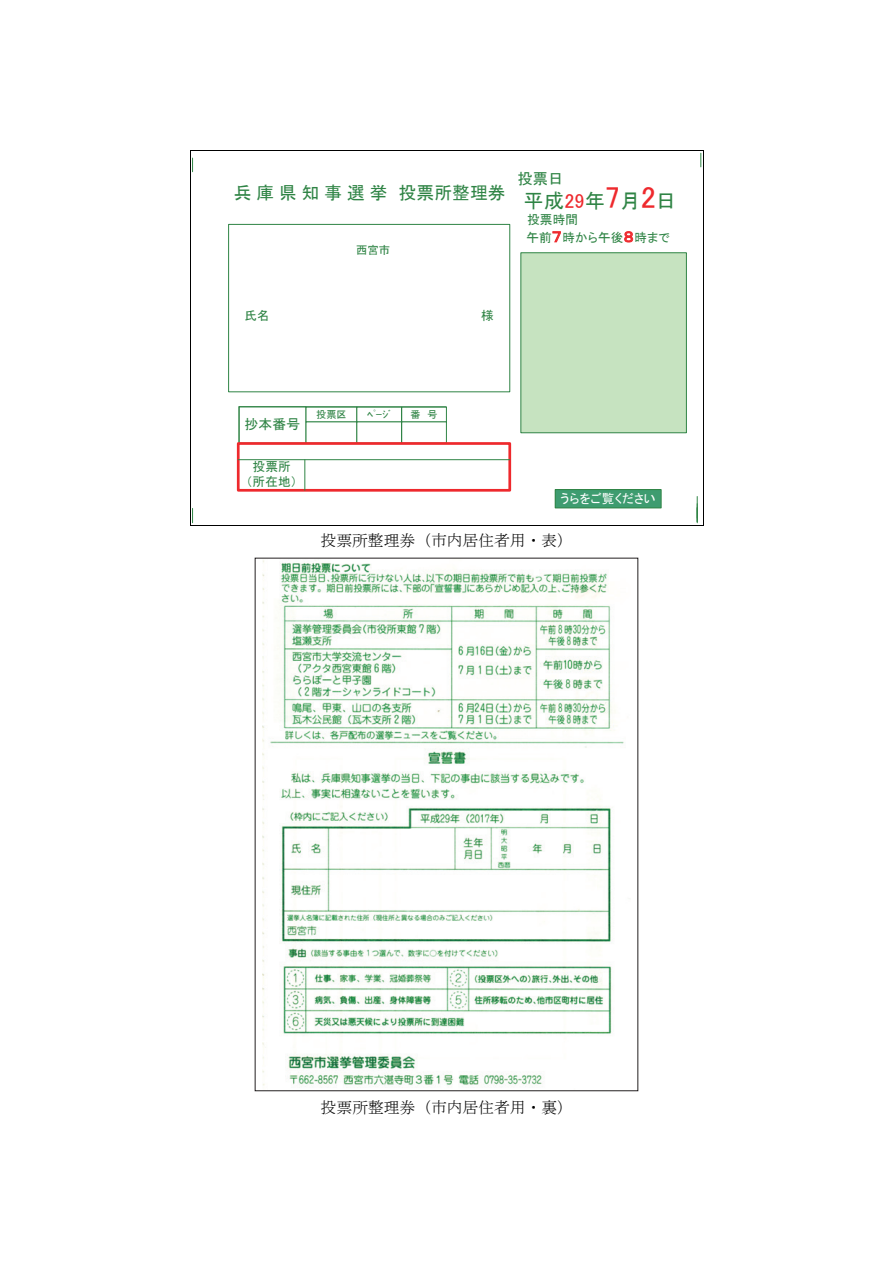
<style>
.page{position:relative;width:893px;height:1263px;background:#fff}
.page>*{position:absolute;margin:0;border:0;box-sizing:border-box;transform-origin:0 0}
.t1{font:20.25px "MS P Gothic";letter-spacing:.005em;color:#2f8445}
.t2{font:17.7px "MS P Gothic";letter-spacing:.28em;color:#2f8445}
.t3{font:15.75px "MS Mincho";letter-spacing:.005em;color:#000}
.t4{font:15.15px "MS P Gothic";color:#2f8445}
.t5{font:13.8px "MS P Gothic";color:#2f8445}
.t6{font:12.6px/18.3px "MS P Gothic";letter-spacing:.015em;color:#2f8445}
.t7{font:12.6px "MS P Gothic";letter-spacing:.005em;color:#fff}
.t8{font:11.4px "MS P Gothic";color:#2f8445}
.t9{font:10.05px "MS P Gothic";letter-spacing:.01em;color:#2f8445}
.s1{font-size:15.15px;color:#ee292d}
.s2{color:#ee292d}
.s3{font-size:30.45px;color:#ee292d}
</style>
<div class="page">
<svg style="left:192px;top:158px;width:1px;height:14px"></svg>
<div style="left:228px;top:224px;width:282px;height:168px;border:1px solid #2f8445"></div>
<svg style="left:552px;top:231px;width:9px;height:11px"></svg>
<svg style="left:624px;top:231px;width:9px;height:11px"></svg>
<div style="left:521px;top:253px;width:166px;height:180px;background:#c6e3c0;border:1px solid #2f8445"></div>
<div style="left:555px;top:490px;width:106px;height:18px;background:#3e9c70"></div>
<div style="left:555px;top:489px;width:106px;height:19px;border:1px solid #2f8445"></div>
<div style="left:306px;top:407px;width:51px;height:15px;border:1px solid #2f8445"></div>
<div style="left:357px;top:407px;width:45px;height:15px;border:1px solid #2f8445"></div>
<div style="left:402px;top:407px;width:44px;height:15px;border:1px solid #2f8445"></div>
<svg style="left:238px;top:406px;width:209px;height:2px"></svg>
<hr style="left:239px;top:407px;width:1px;height:35px;background:#2f8445">
<div style="left:237px;top:442px;width:274px;height:50px;border:3px solid #ee292d"></div>
<hr style="left:238px;top:459px;width:272px;height:1px;background:#2f8445">
<hr style="left:304px;top:460px;width:1px;height:30px;background:#2f8445">
<hr style="left:191px;top:151px;width:512px;height:1px;background:#000">
<svg style="left:700px;top:151px;width:3px;height:16px"></svg>
<hr style="left:190px;top:151px;width:1px;height:374px;background:#000">
<hr style="left:703px;top:151px;width:1px;height:374px;background:#000">
<svg style="left:190px;top:508px;width:3px;height:18px"></svg>
<hr style="left:191px;top:525px;width:512px;height:1px;background:#000">
<svg style="left:697px;top:496px;width:7px;height:30px"></svg>
<img style="left:263px;top:560px;width:361px;height:528px">
<p class="t2" style="left:234px;top:183px;width:155px">兵庫県知事選挙</p>
<p class="t2" style="left:399px;top:183px;width:108px">投票所整理券</p>
<p class="t8" style="left:356px;top:244px;width:36px">西宮市</p>
<p class="t4" style="left:518px;top:171px;width:47px">投票日</p>
<p class="t6" style="left:526px;top:210px;width:145px">投票時間<br>午前<span class="s1">７</span>時から午後<span class="s1">８</span>時まで</p>
<p class="t1" style="left:523px;top:190px;width:154px">平成<span class="s2">29</span>年<span class="s3">7</span>月<span class="s3">2</span>日</p>
<p class="t6" style="left:244px;top:306px;width:27px">氏名</p>
<p class="t6" style="left:481px;top:306px;width:14px">様</p>
<p class="t5" style="left:244px;top:417px;width:57px">抄本番号</p>
<p class="t6" style="left:246px;top:459px;width:52px;line-height:15.1px;text-align:center">投票所<br>（所在地）</p>
<p class="t9" style="left:316px;top:409px;width:32px">投票区</p>
<p class="t9" style="left:367px;top:409px;width:25px">ﾍﾟｰｼﾞ</p>
<p class="t9" style="left:410px;top:409px;width:28px">番　号</p>
<p class="t7" style="left:561px;top:492px;width:97px">うらをご覧ください</p>
<p class="t3" style="left:321px;top:533px;width:254px">投票所整理券（市内居住者用・表）</p>
<p class="t3" style="left:321px;top:1100px;width:254px">投票所整理券（市内居住者用・裏）</p>
</div>
